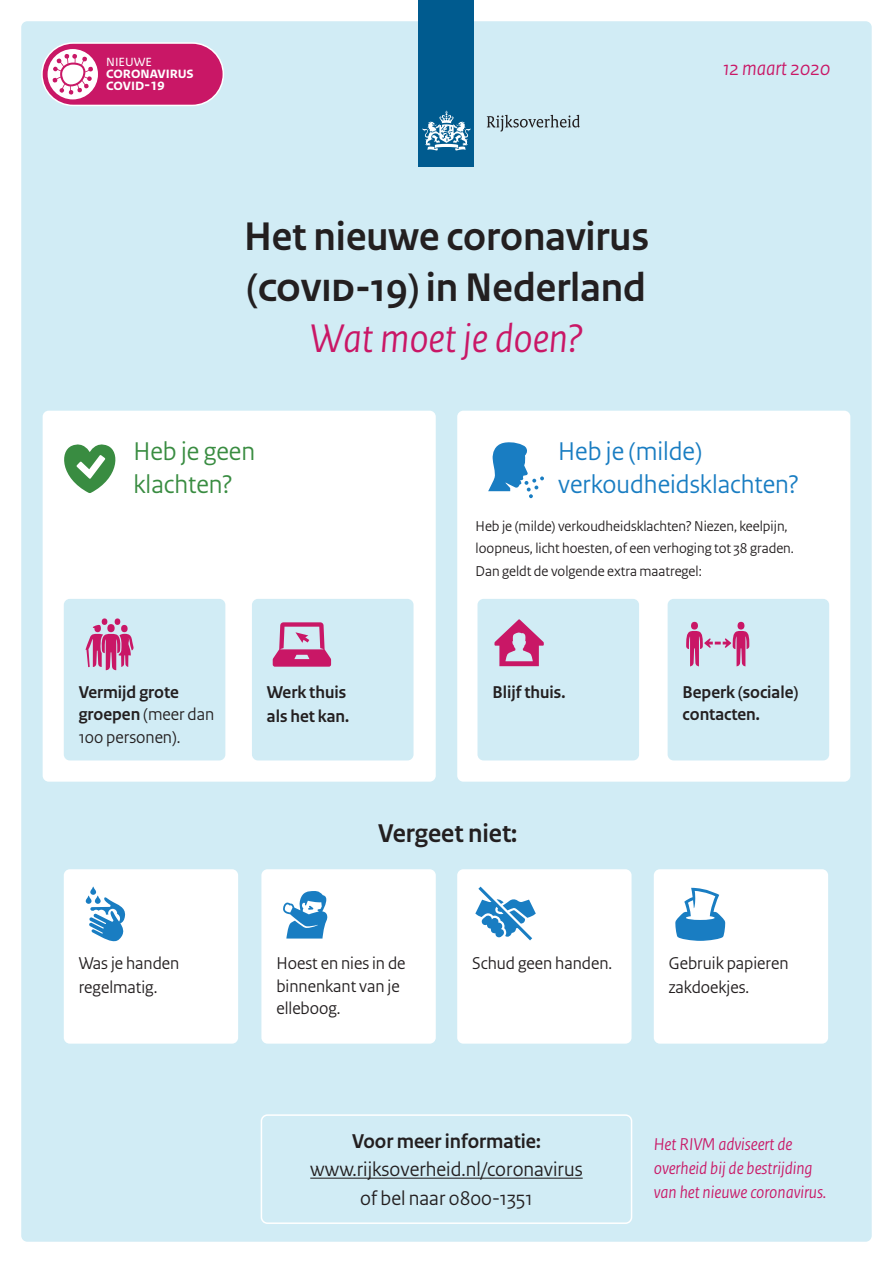
<style>
.page{position:relative;width:893px;height:1263px;background:#fff}
.page>*{position:absolute;margin:0;border:0;box-sizing:border-box;transform-origin:0 0}
.t1{font:700 42px/51px "Rijksoverheid Sans Heading";color:#231f20}
.t2{font:italic 42px "Rijksoverheid Sans Heading";color:#c91766}
.t3{font:27px/32.4px "Rijksoverheid Sans Heading";color:#197dc2}
.t4{font:27px/32.4px "Rijksoverheid Sans Heading";color:#398c41}
.t5{font:700 27px "Rijksoverheid Sans Heading";color:#231f20}
.t6{font:21px/28.5px "Rijksoverheid Sans Heading";color:#231f20;text-align:center}
.t7{font:700 21px "Rijksoverheid Sans Heading";color:#231f20}
.t8{font:italic 21px "Rijksoverheid Sans Heading";color:#c91766}
.t9{font:18px/22.5px "Rijksoverheid Sans Heading";color:#231f20}
.t10{font:italic 18px/24px "Rijksoverheid Sans Heading";color:#c91766}
.t11{font:700 18px/24px "Rijksoverheid Sans Heading";color:#231f20}
.t12{font:700 16.5px/12px "Rijksoverheid Sans Heading";color:#fff}
.t13{font:16.5px "Rijksoverheid Sans Heading";color:#fff}
.t14{font:15px/22.5px "Rijksoverheid Sans Heading";color:#231f20}
.s1{font-weight:700}
</style>
<div class="page">
<div style="left:21px;top:21px;width:851px;height:1221px;background:#d1ecf5;border-radius:6px"></div>
<div style="left:64px;top:869px;width:174px;height:174px;background:#fff;border-radius:6px"></div>
<div style="left:419px;top:0;width:55px;height:166px;background:#005b8f"></div>
<svg style="left:423px;top:111px;width:47px;height:40px"></svg>
<svg style="left:487px;top:115px;width:93px;height:16px"></svg>
<div style="left:261px;top:1114px;width:371px;height:110px;border:2px solid #fff;border-radius:6px"></div>
<hr style="left:310px;top:1177px;width:273px;height:2px;background:#231f20">
<svg style="left:85px;top:887px;width:41px;height:55px"></svg>
<div style="left:261px;top:869px;width:175px;height:174px;background:#fff;border-radius:6px"></div>
<svg style="left:283px;top:891px;width:45px;height:47px"></svg>
<div style="left:457px;top:869px;width:175px;height:174px;background:#fff;border-radius:6px"></div>
<svg style="left:475px;top:887px;width:61px;height:53px"></svg>
<div style="left:654px;top:869px;width:174px;height:174px;background:#fff;border-radius:6px"></div>
<svg style="left:675px;top:888px;width:51px;height:53px"></svg>
<div style="left:43px;top:411px;width:393px;height:371px;background:#fff;border-radius:6px"></div>
<div style="left:64px;top:599px;width:161px;height:161px;background:#d1ecf5;border-radius:6px"></div>
<div style="left:252px;top:599px;width:161px;height:161px;background:#d1ecf5;border-radius:6px"></div>
<svg style="left:64px;top:444px;width:52px;height:49px"></svg>
<svg style="left:273px;top:622px;width:58px;height:45px"></svg>
<div style="left:457px;top:411px;width:393px;height:371px;background:#fff;border-radius:6px"></div>
<svg style="left:488px;top:442px;width:56px;height:56px"></svg>
<div style="left:477px;top:599px;width:162px;height:161px;background:#d1ecf5;border-radius:6px"></div>
<svg style="left:494px;top:619px;width:50px;height:47px"></svg>
<div style="left:668px;top:599px;width:161px;height:161px;background:#d1ecf5;border-radius:6px"></div>
<div style="left:691px;top:622px;width:7px;height:7px;background:#c91766;border-radius:50%"></div>
<div style="left:737px;top:622px;width:7px;height:7px;background:#c91766;border-radius:50%"></div>
<svg style="left:686px;top:631px;width:64px;height:35px"></svg>
<div style="left:42px;top:43px;width:181px;height:62px;background:#c91766;border-radius:31px"></div>
<div style="left:41px;top:42px;width:183px;height:64px;border:2px solid #fff;border-radius:31px"></div>
<div style="left:48px;top:49px;width:50px;height:50px;background:#fff;border-radius:50%"></div>
<svg style="left:52px;top:54px;width:41px;height:41px"></svg>
<svg style="left:85px;top:618px;width:49px;height:52px"></svg>
<p class="t13" style="left:106px;top:51px;width:47px">NIEUWE</p>
<p class="t12" style="left:106px;top:67px;width:89px">CORONAVIRUS<br>COVID-19</p>
<h1 class="t1" style="left:244px;top:212px;width:406px">Het nieuwe coronavirus (COVID-19) in Nederland</h1>
<h1 class="t2" style="left:310px;top:315px;width:275px">Wat moet je doen?</h1>
<p class="t8" style="left:723px;top:56px;width:109px">12 maart 2020</p>
<h2 class="t4" style="left:134px;top:436px;width:123px">Heb je geen klachten?</h2>
<h2 class="t3" style="left:558px;top:436px;width:242px">Heb je (milde) verkoudheidsklachten?</h2>
<p class="t14" style="left:476px;top:515px;width:320px">Heb je (milde) verkoudheidsklachten? Niezen, keelpijn, loopneus, licht hoesten, of een verhoging tot 38 graden.<br>Dan geldt de volgende extra maatregel:</p>
<p class="t9" style="left:79px;top:681px;width:137px"><span class="s1">Vermijd grote groepen</span> (meer dan<br>100 personen).</p>
<p class="t11" style="left:267px;top:680px;width:84px">Werk thuis als het kan.</p>
<p class="t11" style="left:492px;top:680px;width:74px">Blijf thuis.</p>
<h2 class="t5" style="left:378px;top:818px;width:140px">Vergeet niet:</h2>
<p class="t11" style="left:683px;top:681px;width:117px;line-height:22.5px">Beperk (sociale) contacten.</p>
<p class="t9" style="left:79px;top:951px;width:102px;line-height:24px">Was je handen regelmatig.</p>
<p class="t9" style="left:276px;top:952px;width:131px">Hoest en nies in de binnenkant van je elleboog.</p>
<p class="t9" style="left:472px;top:952px;width:141px">Schud geen handen.</p>
<p class="t9" style="left:669px;top:951px;width:121px;line-height:24px">Gebruik papieren zakdoekjes.</p>
<p class="t7" style="left:352px;top:1129px;width:190px">Voor meer informatie:</p>
<p class="t6" style="left:310px;top:1155px;width:274px">www.rijksoverheid.nl/coronavirus of bel naar 0800-1351</p>
<p class="t10" style="left:654px;top:1132px;width:174px">Het RIVM adviseert de overheid bij de bestrijding van het nieuwe coronavirus.</p>
</div>
